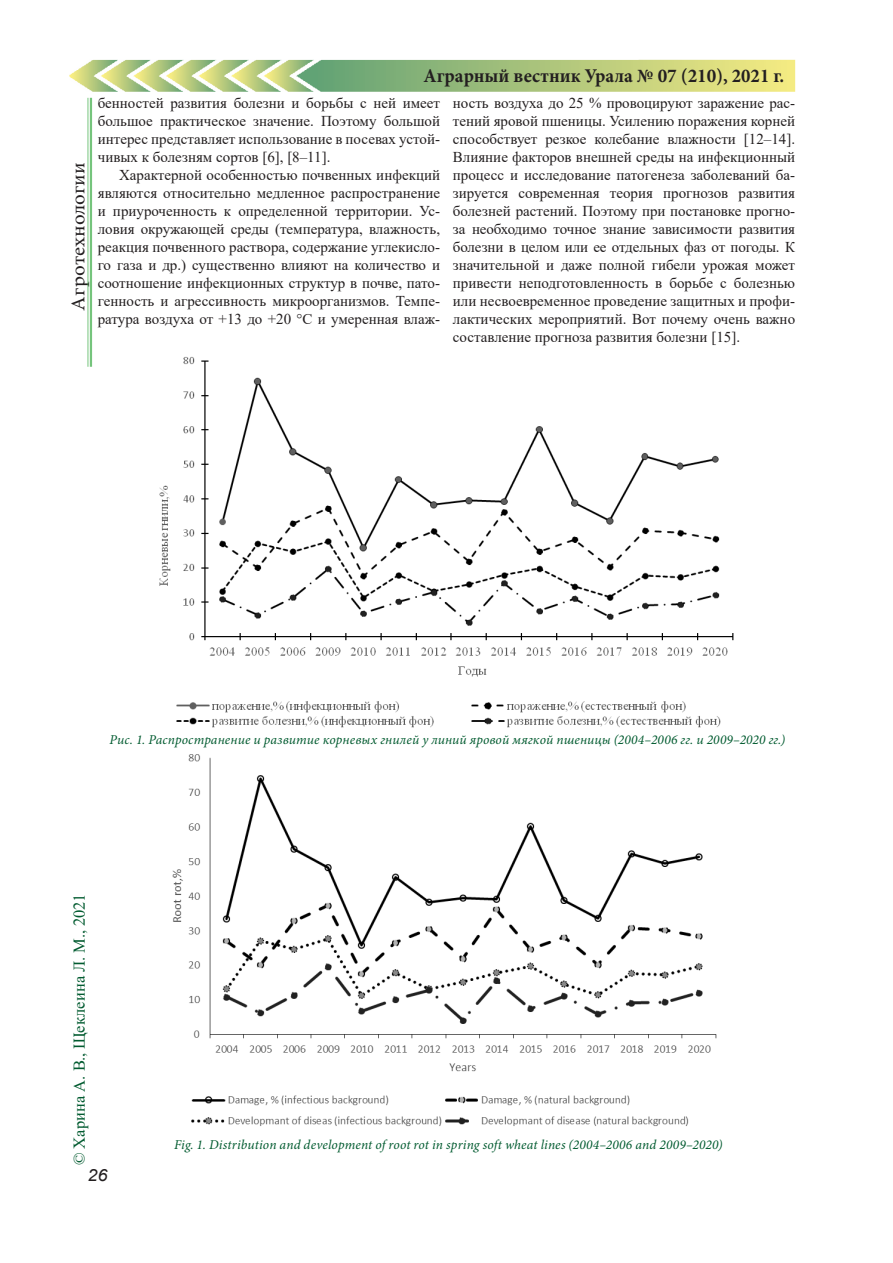
<style>
.page{position:relative;width:893px;height:1263px;background:#fff}
.page>*{position:absolute;margin:0;border:0;box-sizing:border-box;transform-origin:0 0}
.t1{font:700 19.5px "Minion Pro";color:#231f20;scale:.96 1}
.t2{font:19.5px "Minion Pro";letter-spacing:.005em;color:#231f20;scale:1.08 1}
.t3{font:italic 16.8px "Arial";color:#231f20;scale:1.08 1}
.t4{font:16.5px "Times New Roman";letter-spacing:-.005em;color:#025b30}
.t5{font:15px/18px "Times New Roman";color:#231f20;text-align:justify}
.t6{font:italic 13.5px "Minion Pro";letter-spacing:.01em;color:#025b30}
</style>
<div class="page">
<hr style="left:90px;top:98px;width:2px;height:269px;background:#40ae49">
<hr style="left:88px;top:98px;width:1px;height:269px;background:#40ae49">
<img style="left:69px;top:60px;width:726px;height:32px">
<img style="left:159px;top:356px;width:575px;height:372px">
<img style="left:172px;top:754px;width:545px;height:373px">
<h1 class="t2" style="left:65px;top:311px;width:139px;rotate:-90deg">Агротехнологии</h1>
<h1 class="t1" style="left:423px;top:62px;width:377px">Аграрный вестник Урала № 07 (210), 2021 г.</h1>
<p class="t5" style="left:98px;top:94px;width:344px">бенностей развития болезни и борьбы с ней имеет большое практическое значение. Поэтому большой интерес представляет использование в посевах устой&shy;чивых к болезням сортов [6], [8–11].</p>
<p class="t5" style="left:98px;top:166px;width:344px;text-indent:21px">Характерной особенностью почвенных инфекций являются относительно медленное распространение и приуроченность к определенной территории. Ус&shy;ловия окружающей среды (температура, влажность, реакция почвенного раствора, содержание углекисло&shy;го газа и др.) существенно влияют на количество и соотношение инфекционных структур в почве, пато&shy;генность и агрессивность микроорганизмов. Темпе&shy;ратура воздуха от +13 до +20 °С и умеренная влаж-</p>
<p class="t5" style="left:453px;top:94px;width:344px">ность воздуха до 25 % провоцируют заражение рас&shy;тений яровой пшеницы. Усилению поражения корней способствует резкое колебание влажности [12–14].<br>Влияние факторов внешней среды на инфекционный процесс и исследование патогенеза заболеваний ба&shy;зируется современная теория прогнозов развития болезней растений. Поэтому при постановке прогно&shy;за необходимо точное знание зависимости развития болезни в целом или ее отдельных фаз от погоды. К значительной и даже полной гибели урожая может привести неподготовленность в борьбе с болезнью или несвоевременное проведение защитных и профи&shy;лактических мероприятий. Вот почему очень важно составление прогноза развития болезни [15].</p>
<p class="t6" style="left:110px;top:731px;width:677px">Рис. 1. Распространение и развитие корневых гнилей у линий яровой мягкой пшеницы (2004–2006 гг. и 2009–2020 гг.)</p>
<p class="t4" style="left:68px;top:1165px;width:272px;rotate:-90deg">© Харина А. В., Щеклеина Л. М., 2021</p>
<p class="t6" style="left:174px;top:1136px;width:550px">Fig. 1. Distribution and development of root rot in spring soft wheat lines (2004–2006 and 2009–2020)</p>
<p class="t3" style="left:88px;top:1164px;width:20px">26</p>
</div>
